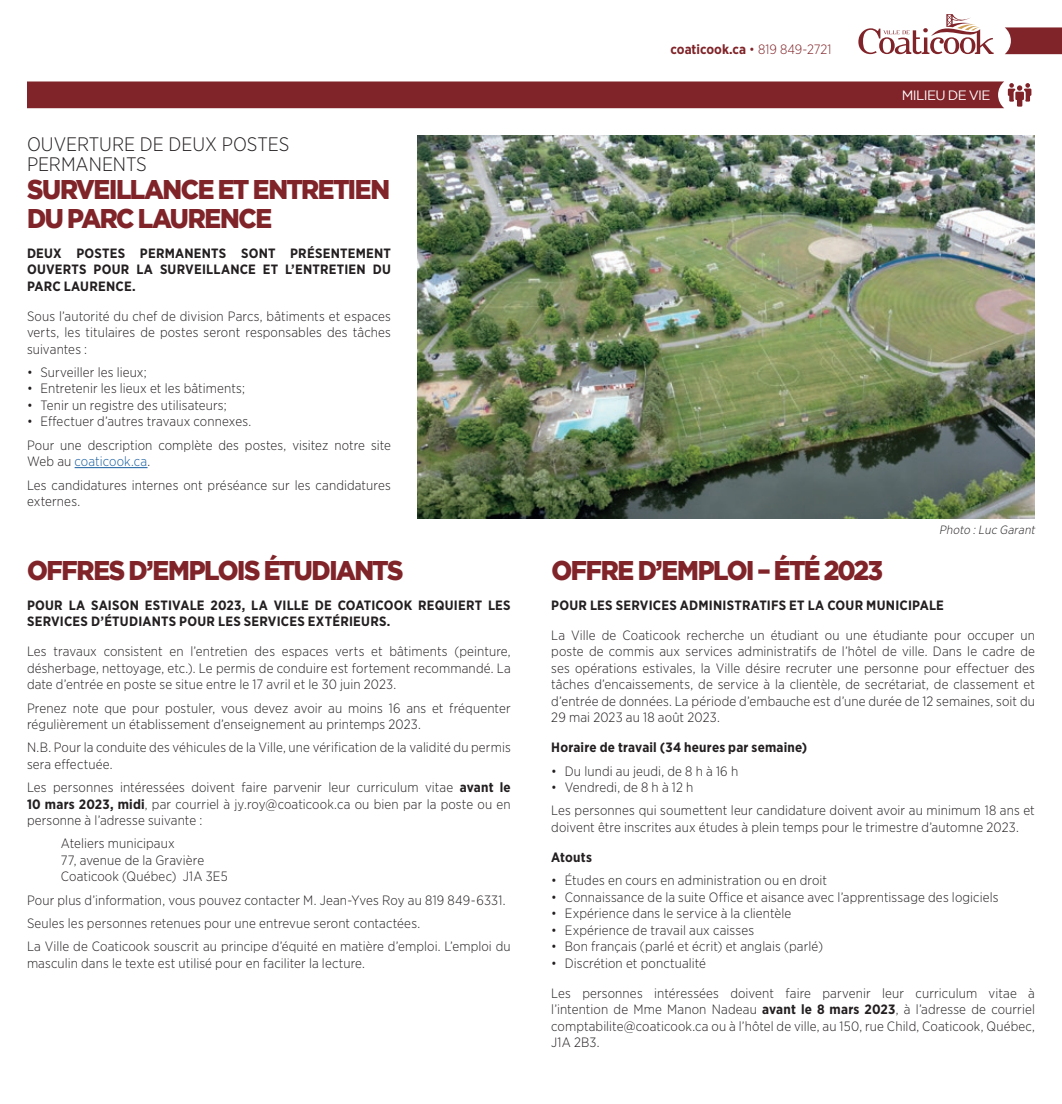
<style>
.page{position:relative;width:1062px;height:1104px;background:#fff}
.page>*{position:absolute;margin:0;border:0;box-sizing:border-box;transform-origin:0 0}
.t1{font:900 27px/28.5px "Gotham";letter-spacing:-.055em;color:#802429;scale:.93 1}
.t2{font:300 19.5px/19.5px "Gotham Narrow";color:#231f20}
.t3{font:300 13.5px/16.5px "Gotham Narrow";letter-spacing:.01em;color:#231f20}
.t4{font:700 13.5px/16.5px "Gotham Narrow";letter-spacing:.015em;color:#231f20}
.t5{font:700 13.5px "Gotham Narrow";color:#802429}
.t6{font:13.5px "Gotham";letter-spacing:-.045em;color:#fff}
.t7{font:italic 300 12px "Gotham Narrow";color:#231f20}
.s1{color:#175d9e}
.s2{font-weight:700}
.s3{font-weight:300}
</style>
<div class="page">
<svg style="left:858px;top:14px;width:136px;height:40px"></svg>
<svg style="left:1005px;top:27px;width:57px;height:27px;background:#8a363b"></svg>
<div style="left:27px;top:81px;width:1004px;height:27px;background:#802429"></div>
<hr style="left:75px;top:467px;width:73px;height:1px;background:#175d9e">
<img style="left:418px;top:135px;width:617px;height:383px">
<h2 class="t2" style="left:27px;top:134px;width:264px">OUVERTURE DE DEUX POSTES<br>PERMANENTS</h2>
<h1 class="t1" style="left:27px;top:174px;width:392px">SURVEILLANCE ET ENTRETIEN<br>DU PARC LAURENCE</h1>
<p class="t4" style="left:27px;top:244px;width:365px;text-align:justify">DEUX POSTES PERMANENTS SONT PRÉSENTEMENT OUVERTS POUR LA SURVEILLANCE ET L’ENTRETIEN DU PARC LAURENCE.</p>
<p class="t3" style="left:27px;top:307px;width:365px;text-align:justify">Sous l’autorité du chef de division Parcs, bâtiments et espaces verts, les titulaires de postes seront responsables des tâches suivantes :</p>
<p class="t3" style="left:27px;top:363px;width:121px">• Surveiller les lieux;</p>
<p class="t3" style="left:27px;top:380px;width:220px">• Entretenir les lieux et les bâtiments;</p>
<p class="t3" style="left:27px;top:396px;width:201px">• Tenir un registre des utilisateurs;</p>
<p class="t3" style="left:27px;top:409px;width:365px;line-height:23.2px">• Effectuer d’autres travaux connexes.<br>Pour une description complète des postes, visitez notre site</p>
<p class="t3" style="left:27px;top:449px;width:365px;line-height:23.2px">Web au <span class="s1">coaticook.ca</span>.<br>Les candidatures internes ont préséance sur les candidatures</p>
<p class="t3" style="left:27px;top:492px;width:55px">externes.</p>
<h1 class="t1" style="left:27px;top:555px;width:406px">OFFRES D’EMPLOIS ÉTUDIANTS</h1>
<p class="t4" style="left:27px;top:596px;width:485px">POUR LA SAISON ESTIVALE 2023, LA VILLE DE COATICOOK REQUIERT LES<br>SERVICES D’ÉTUDIANTS POUR LES SERVICES EXTÉRIEURS.</p>
<p class="t3" style="left:27px;top:642px;width:485px;text-align:justify">Les travaux consistent en l’entretien des espaces verts et bâtiments (peinture, désherbage, nettoyage, etc.). Le permis de conduire est fortement recommandé. La date d’entrée en poste se situe entre le 17 avril et le 30 juin 2023.</p>
<p class="t3" style="left:27px;top:699px;width:485px">Prenez note que pour postuler, vous devez avoir au moins 16 ans et fréquenter régulièrement un établissement d’enseignement au printemps 2023.</p>
<p class="t3" style="left:27px;top:738px;width:485px">N.B. Pour la conduite des véhicules de la Ville, une vérification de la validité du permis sera effectuée.</p>
<p class="t3" style="left:27px;top:778px;width:485px;text-align:justify">Les personnes intéressées doivent faire parvenir leur curriculum vitae <span class="s2">avant le 10 mars 2023, midi</span>, par courriel à jy.roy@coaticook.ca ou bien par la poste ou en personne à l’adresse suivante :</p>
<p class="t3" style="left:61px;top:834px;width:169px">Ateliers municipaux<br>77, avenue de la Gravière<br>Coaticook (Québec) J1A 3E5</p>
<p class="t3" style="left:27px;top:887px;width:485px;line-height:23.2px">Pour plus d’information, vous pouvez contacter M. Jean-Yves Roy au 819 849-6331.<br>Seules les personnes retenues pour une entrevue seront contactées.<br>La Ville de Coaticook souscrit au principe d’équité en matière d’emploi. L’emploi du</p>
<p class="t3" style="left:27px;top:954px;width:340px">masculin dans le texte est utilisé pour en faciliter la lecture.</p>
<p class="t5" style="left:671px;top:41px;width:162px">coaticook.ca <span class="s3">• 819 849-2721</span></p>
<p class="t6" style="left:902px;top:87px;width:90px">MILIEU DE VIE</p>
<p class="t7" style="left:939px;top:522px;width:100px">Photo :Luc Garant</p>
<h1 class="t1" style="left:551px;top:555px;width:358px">OFFRE D’EMPLOI – ÉTÉ 2023</h1>
<p class="t4" style="left:551px;top:596px;width:394px">POUR LES SERVICES ADMINISTRATIFS ET LA COUR MUNICIPALE</p>
<p class="t3" style="left:551px;top:626px;width:485px;text-align:justify">La Ville de Coaticook recherche un étudiant ou une étudiante pour occuper un poste de commis aux services administratifs de l’hôtel de ville. Dans le cadre de ses opérations estivales, la Ville désire recruter une personne pour effectuer des tâches d’encaissements, de service à la clientèle, de secrétariat, de classement et d’entrée de données. La période d’embauche est d’une durée de 12 semaines, soit du 29 mai 2023 au 18 août 2023.</p>
<p class="t4" style="left:551px;top:739px;width:258px">Horaire de travail (34 heures par semaine)</p>
<p class="t3" style="left:551px;top:762px;width:188px">• Du lundi au jeudi, de 8 h à 16 h</p>
<p class="t3" style="left:551px;top:775px;width:485px;line-height:23.2px">• Vendredi, de 8 h à 12 h<br>Les personnes qui soumettent leur candidature doivent avoir au minimum 18 ans et</p>
<p class="t3" style="left:551px;top:818px;width:469px">doivent être inscrites aux études à plein temps pour le trimestre d’automne 2023.</p>
<p class="t4" style="left:551px;top:848px;width:42px">Atouts</p>
<p class="t3" style="left:551px;top:871px;width:277px">• Études en cours en administration ou en droit</p>
<p class="t3" style="left:551px;top:888px;width:449px">• Connaissance de la suite Office et aisance avec l’apprentissage des logiciels</p>
<p class="t3" style="left:551px;top:904px;width:242px">• Expérience dans le service à la clientèle</p>
<p class="t3" style="left:551px;top:921px;width:204px">• Expérience de travail aux caisses</p>
<p class="t3" style="left:551px;top:937px;width:273px">• Bon français (parlé et écrit) et anglais (parlé)</p>
<p class="t3" style="left:551px;top:954px;width:156px">• Discrétion et ponctualité</p>
<p class="t3" style="left:551px;top:984px;width:485px;text-align:justify">Les personnes intéressées doivent faire parvenir leur curriculum vitae à l’intention de Mme Manon Nadeau <span class="s2">avant le 8 mars 2023</span>, à l’adresse de courriel comptabilite@coaticook.ca ou à l’hôtel de ville, au 150, rue Child, Coaticook, Québec, J1A 2B3.</p>
</div>
